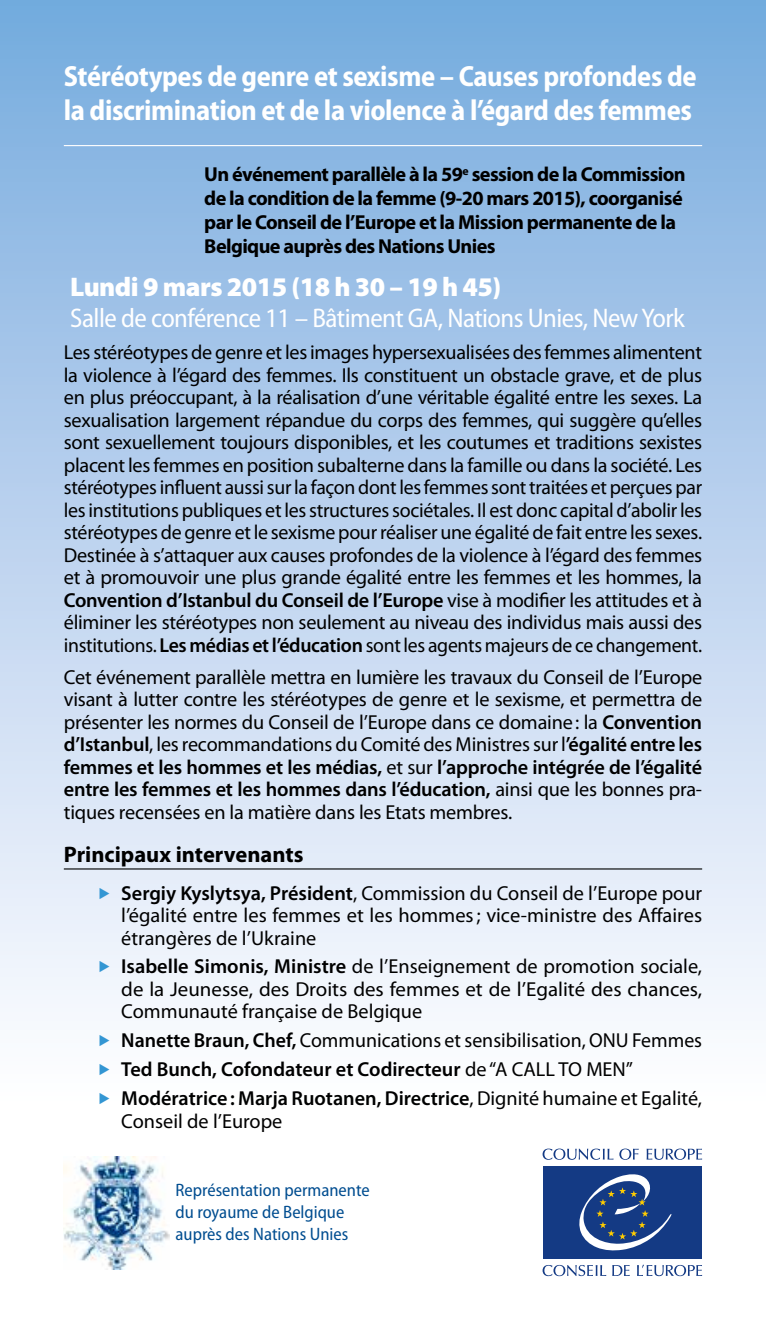
<style>
.page{position:relative;width:766px;height:1340px;background:#fff}
.page>*{position:absolute;margin:0;border:0;box-sizing:border-box;transform-origin:0 0}
.t1{font:700 semi-condensed 29.25px/33.8px "Myriad Pro";letter-spacing:-.015em;color:#fff}
.t2{font:semi-condensed 27px "Myriad Pro";letter-spacing:-.02em;color:#fff}
.t3{font:900 27px "Myriad Pro";letter-spacing:-.02em;color:#fff}
.t4{font:700 22.5px "Myriad Pro";color:#000}
.t5{font:20.25px/22.5px "Myriad Pro";letter-spacing:-.01em;color:#000;text-align:justify}
.t6{font:700 20.25px/24.1px "Myriad Pro";letter-spacing:-.03em;color:#000}
.t7{font:600 20.25px/28.8px "Myriad Pro";color:#000}
.t8{font:semi-condensed 18px/21.6px "Myriad Pro";color:#004d90}
.s1{font-weight:600}
.s2{font-weight:400}
</style>
<div class="page">
<div style="left:0;top:0;width:765px;height:1105px;background:linear-gradient(to bottom,#77aade,#fff)"></div>
<hr style="left:64px;top:145px;width:638px;height:1px;background:#fff">
<hr style="left:64px;top:868px;width:638px;height:1px;background:#000">
<svg style="left:619px;top:1148px;width:19px;height:11px"></svg>
<svg style="left:646px;top:1148px;width:56px;height:11px"></svg>
<svg style="left:542px;top:1148px;width:71px;height:11px"></svg>
<svg style="left:637px;top:1264px;width:65px;height:12px"></svg>
<svg style="left:612px;top:1265px;width:17px;height:10px"></svg>
<svg style="left:542px;top:1264px;width:64px;height:12px"></svg>
<div style="left:543px;top:1166px;width:158px;height:92px;background:#143a84"></div>
<svg style="left:579px;top:1174px;width:92px;height:76px"></svg>
<img style="left:64px;top:1156px;width:106px;height:113px">
<svg style="left:100px;top:887px;width:9px;height:11px"></svg>
<svg style="left:100px;top:961px;width:9px;height:11px"></svg>
<svg style="left:100px;top:1035px;width:9px;height:11px"></svg>
<svg style="left:100px;top:1063px;width:9px;height:12px"></svg>
<svg style="left:100px;top:1092px;width:9px;height:12px"></svg>
<h1 class="t1" style="left:64px;top:58px;width:634px">Stéréotypes de genre et sexisme – Causes profondes de la discrimination et de la violence à l’égard des femmes</h1>
<p class="t6" style="left:204px;top:162px;width:483px">Un événement parallèle à la 59<sup>e</sup> session de la Commission de la condition de la femme (9-20 mars 2015), coorganisé par le Conseil de l’Europe et la Mission permanente de la Belgique auprès des Nations Unies</p>
<h2 class="t3" style="left:70px;top:268px;width:432px">Lundi 9 mars 2015 (18 h 30 – 19 h 45)</h2>
<h2 class="t2" style="left:70px;top:301px;width:616px">Salle de conférence 11 – Bâtiment GA, Nations Unies, New York</h2>
<p class="t5" style="left:64px;top:341px;width:639px">Les stéréotypes de genre et les images hypersexualisées des femmes alimentent la violence à l’égard des femmes. Ils constituent un obstacle grave, et de plus en plus préoccupant, à la réalisation d’une véritable égalité entre les sexes. La sexualisation largement répandue du corps des femmes, qui suggère qu’elles sont sexuellement toujours disponibles, et les coutumes et traditions sexistes placent les femmes en position subalterne dans la famille ou dans la société. Les stéréotypes influent aussi sur la façon dont les femmes sont traitées et perçues par les institutions publiques et les structures sociétales. Il est donc capital d’abolir les stéréotypes de genre et le sexisme pour réaliser une égalité de fait entre les sexes.<br>Destinée à s’attaquer aux causes profondes de la violence à l’égard des femmes et à promouvoir une plus grande égalité entre les femmes et les hommes, la <span class="s1">Convention d’Istanbul du Conseil de l’Europe</span> vise à modifier les attitudes et à éliminer les stéréotypes non seulement au niveau des individus mais aussi des institutions. <span class="s1">Les médias et l’éducation</span> sont les agents majeurs de ce changement.</p>
<p class="t5" style="left:64px;top:665px;width:639px">Cet événement parallèle mettra en lumière les travaux du Conseil de l’Europe visant à lutter contre les stéréotypes de genre et le sexisme, et permettra de présenter les normes du Conseil de l’Europe dans ce domaine: la <span class="s1">Convention d’Istanbul</span>, les recommandations du Comité des Ministres sur l<span class="s1">’égalité entre les femmes et les hommes et les médias,</span> et sur <span class="s1">l’approche intégrée de l’égalité entre les femmes et les hommes dans l’éducation,</span> ainsi que les bonnes pra&shy;tiques recensées en la matière dans les Etats membres.</p>
<p class="t4" style="left:64px;top:839px;width:241px">Principaux intervenants</p>
<p class="t5" style="left:121px;top:881px;width:582px"><span class="s1">Sergiy Kyslytsya, Président</span>, Commission du Conseil de l’Europe pour l’égalité entre les femmes et les hommes; vice-ministre des Affaires étrangères de l’Ukraine</p>
<p class="t5" style="left:121px;top:955px;width:582px"><span class="s1">Isabelle Simonis, Ministre</span> de l’Enseignement de promotion sociale, de la Jeunesse, des Droits des femmes et de l’Egalité des chances, Communauté française de Belgique</p>
<p class="t7" style="left:121px;top:1025px;width:582px">Nanette Braun, Chef, <span class="s2">Communications et sensibilisation, ONU Femmes<br></span>Ted Bunch, Cofondateur et Codirecteur <span class="s2">de “A CALL TO MEN”<br></span>Modératrice: Marja Ruotanen, Directrice<span class="s2">, Dignité humaine et Egalité,</span></p>
<p class="t5" style="left:121px;top:1109px;width:162px">Conseil de l’Europe</p>
<p class="t8" style="left:175px;top:1179px;width:196px">Représentation permanente du royaume de Belgique auprès des Nations Unies</p>
</div>
